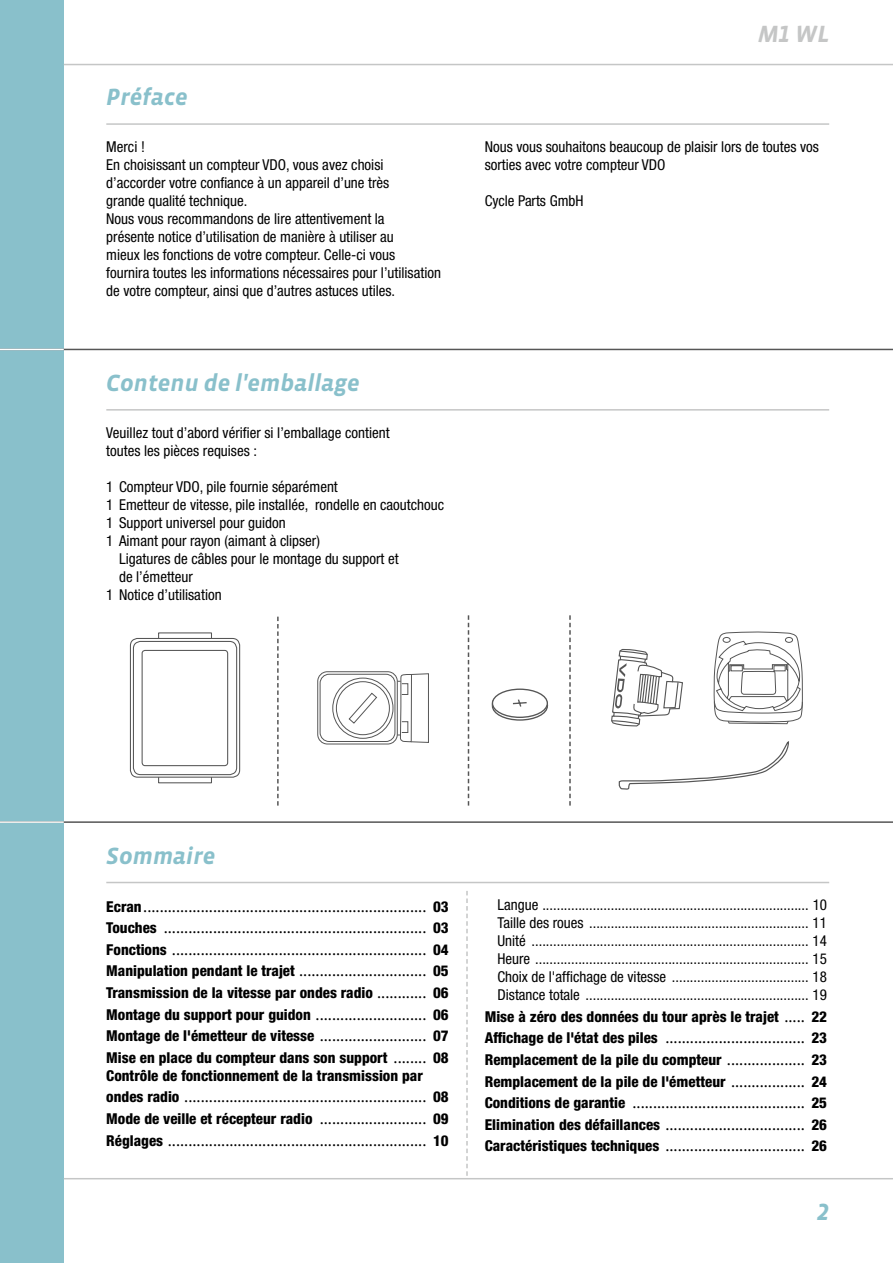
<style>
.page{position:relative;width:893px;height:1263px;background:#fff}
.page>*{position:absolute;margin:0;border:0;box-sizing:border-box;transform-origin:0 0}
.t1{font:italic 700 24px "Vista Sans OT";color:#89c0cb}
.t2{font:italic 700 24px "Vista Sans OT";color:#c5c6c6}
.t3{font:18px/21.6px "Minion Pro";color:#000;text-align:justify}
.t4{font:condensed 15px/18px "Helvetica Neue";color:#000}
.t5{font:800 condensed 15px/21.6px "Helvetica Neue";color:#000;text-align:justify}
.s1{font-family:"Helvetica Neue";font-weight:800;font-stretch:condensed;font-size:15px}
.s2{font-family:"Minion Pro";font-weight:400;font-stretch:normal;font-size:18px}
</style>
<div class="page">
<div style="left:0;top:0;width:64px;height:1263px;background:#89c0cb"></div>
<hr style="left:64px;top:1178px;width:829px;height:1px;background:#c5c6c6">
<hr style="left:64px;top:64px;width:829px;height:1px;background:#c5c6c6">
<hr style="left:0;top:349px;width:893px;height:1px;background:#565656">
<hr style="left:0;top:349px;width:64px;height:1px;background:#fff">
<hr style="left:0;top:821px;width:893px;height:2px;background:#565656">
<hr style="left:0;top:821px;width:64px;height:2px;background:#fff">
<svg style="left:277px;top:617px;width:2px;height:189px"></svg>
<svg style="left:569px;top:615px;width:2px;height:191px"></svg>
<svg style="left:468px;top:615px;width:1px;height:191px"></svg>
<div style="left:158px;top:777px;width:54px;height:6px;border:1px solid #565656"></div>
<div style="left:130px;top:638px;width:110px;height:140px;border:1px solid #565656;border-radius:7px"></div>
<div style="left:133px;top:641px;width:104px;height:134px;border:1px solid #565656;border-radius:7px"></div>
<div style="left:142px;top:650px;width:86px;height:116px;border:1px solid #565656;border-radius:3px"></div>
<svg style="left:618px;top:741px;width:171px;height:49px"></svg>
<svg style="left:491px;top:688px;width:58px;height:33px"></svg>
<svg style="left:713px;top:631px;width:90px;height:94px"></svg>
<div style="left:317px;top:671px;width:81px;height:73px;border:1px solid #565656;border-radius:10px"></div>
<div style="left:320px;top:674px;width:75px;height:68px;border:1px solid #565656;border-radius:9px"></div>
<div style="left:336px;top:681px;width:54px;height:54px;border:1px solid #565656;border-radius:50%"></div>
<div style="left:332px;top:678px;width:61px;height:61px;border:1px solid #565656;border-radius:50%"></div>
<svg style="left:348px;top:692px;width:29px;height:32px"></svg>
<svg style="left:397px;top:673px;width:32px;height:507px"></svg>
<hr style="left:106px;top:123px;width:723px;height:2px;background:#c5c6c6">
<hr style="left:106px;top:409px;width:723px;height:2px;background:#c5c6c6">
<hr style="left:106px;top:882px;width:723px;height:1px;background:#c5c6c6">
<svg style="left:466px;top:891px;width:2px;height:285px"></svg>
<svg style="left:611px;top:649px;width:72px;height:78px"></svg>
<h1 class="t1" style="left:106px;top:85px;width:83px">Préface</h1>
<p class="t4" style="left:106px;top:137px;width:336px">Merci !<br>En choisissant un compteur VDO, vous avez choisi d’accorder votre confiance à un appareil d’une très<br>grande qualité technique.<br>Nous vous recommandons de lire attentivement la<br>présente notice d’utilisation de manière à utiliser au<br>mieux les fonctions de votre compteur. Celle-ci vous fournira toutes les informations nécessaires pour l’utilisation de votre compteur, ainsi que d’autres astuces utiles.</p>
<h1 class="t1" style="left:106px;top:371px;width:255px">Contenu de l'emballage</h1>
<p class="t4" style="left:106px;top:423px;width:285px">Veuillez tout d’abord vérifier si l’emballage contient toutes les pièces requises :</p>
<p class="t4" style="left:106px;top:477px;width:233px">1 Compteur VDO, pile fournie séparément</p>
<p class="t4" style="left:106px;top:495px;width:339px">1 Emetteur de vitesse, pile installée, rondelle en caoutchouc</p>
<p class="t4" style="left:106px;top:513px;width:181px">1 Support universel pour guidon</p>
<p class="t4" style="left:106px;top:531px;width:215px">1 Aimant pour rayon (aimant à clipser)</p>
<p class="t4" style="left:119px;top:549px;width:281px">Ligatures de câbles pour le montage du support et</p>
<p class="t4" style="left:119px;top:567px;width:75px">de l’émetteur</p>
<p class="t4" style="left:106px;top:585px;width:117px">1 Notice d’utilisation</p>
<h1 class="t2" style="left:758px;top:21px;width:72px">M1 WL</h1>
<p class="t4" style="left:485px;top:137px;width:336px">Nous vous souhaitons beaucoup de plaisir lors de toutes vos sorties avec votre compteur VDO</p>
<p class="t4" style="left:485px;top:191px;width:100px">Cycle Parts GmbH</p>
<h1 class="t1" style="left:106px;top:843px;width:111px">Sommaire</h1>
<p class="t3" style="left:106px;top:895px;width:344px"><span class="s1">Ecran</span>..................................................................... <span class="s1">03<br>Touches</span> ................................................................ <span class="s1">03<br>Fonctions</span> .............................................................. <span class="s1">04<br>Manipulation pendant le trajet</span> ............................... <span class="s1">05</span></p>
<p class="t5" style="left:106px;top:981px;width:344px">Transmission de la vitesse par ondes radio <span class="s2">............</span> 06<br>Montage du support pour guidon <span class="s2">...........................</span> 06<br>Montage de l'émetteur de vitesse <span class="s2">..........................</span> 07<br>Mise en place du compteur dans son support <span class="s2">........</span> 08</p>
<p class="t5" style="left:106px;top:1064px;width:318px">Contrôle de fonctionnement de la transmission par</p>
<p class="t3" style="left:106px;top:1086px;width:344px"><span class="s1">ondes radio</span> ........................................................... <span class="s1">08</span></p>
<p class="t5" style="left:106px;top:1107px;width:344px">Mode de veille et récepteur radio <span class="s2">..........................</span> 09</p>
<p class="t3" style="left:106px;top:1129px;width:344px"><span class="s1">Réglages</span> ............................................................... <span class="s1">10</span></p>
<p class="t4" style="left:497px;top:896px;width:331px;text-align:justify">Langue .......................................................................... 10<br>Taille des roues ............................................................. 11<br>Unité ............................................................................. 14<br>Heure ............................................................................ 15<br>Choix de l'affichage de vitesse ...................................... 18<br>Distance totale .............................................................. 19</p>
<p class="t5" style="left:485px;top:1005px;width:344px">Mise à zéro des données du tour après le trajet <span class="s2">.....</span> 22</p>
<p class="t3" style="left:485px;top:1027px;width:344px"><span class="s1">Affichage de l'état des piles</span> .................................. <span class="s1">23</span></p>
<p class="t5" style="left:485px;top:1049px;width:344px">Remplacement de la pile du compteur <span class="s2">...................</span> 23<br>Remplacement de la pile de l'émetteur <span class="s2">..................</span> 24</p>
<p class="t3" style="left:485px;top:1092px;width:344px"><span class="s1">Conditions de garantie</span> .......................................... <span class="s1">25<br>Elimination des défaillances</span> .................................. <span class="s1">26<br>Caractéristiques techniques</span> .................................. <span class="s1">26</span></p>
<h1 class="t1" style="left:817px;top:1199px;width:13px">2</h1>
</div>
